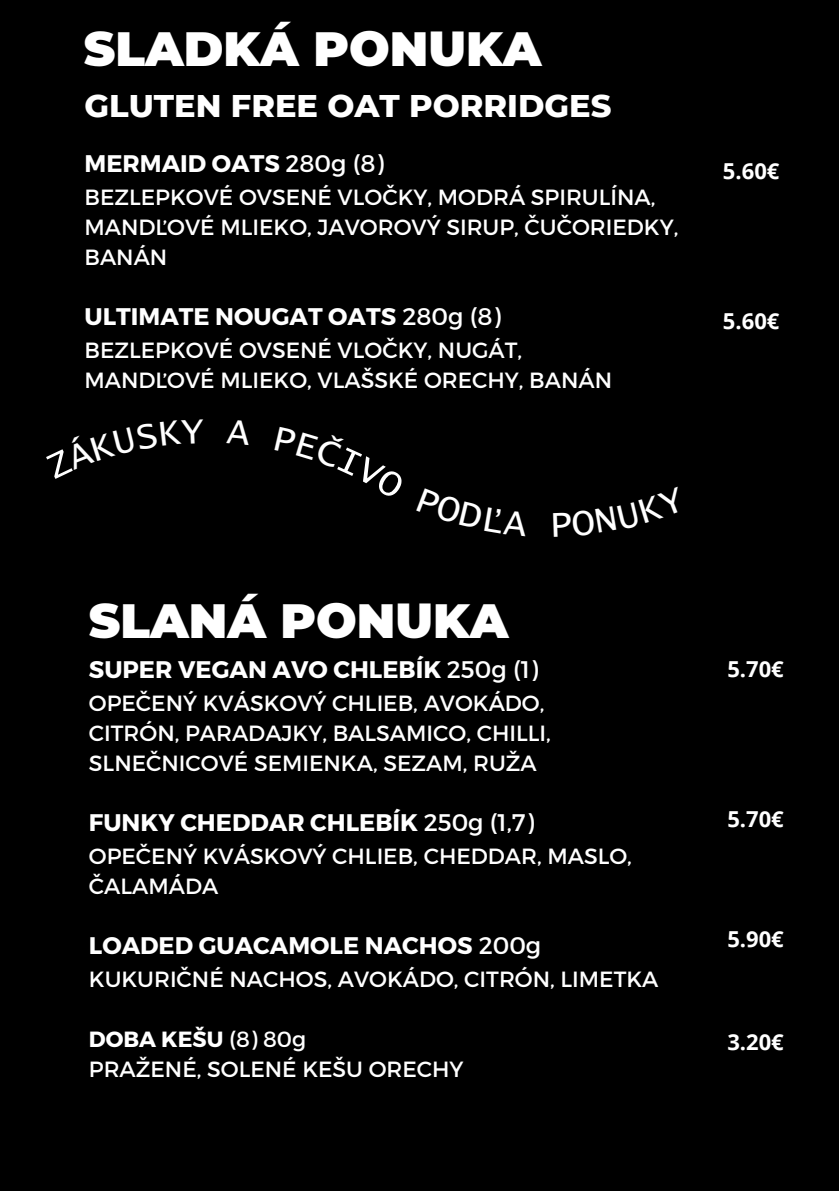
<style>
.page{position:relative;width:839px;height:1191px;background:#fff}
.page>*{position:absolute;margin:0;border:0;box-sizing:border-box;transform-origin:0 0}
.t1{font:900 48px "Montserrat";color:#fff}
.t2{font:800 32px "Montserrat";color:#fff}
.t3{font:700 24px "Montserrat";color:#fff}
.t4{font:22px "Montserrat";color:#fff}
.t5{font:700 22px "Open Sans";color:#fff}
.t6{font:700 22px "Montserrat";color:#fff}
.s1{font-weight:400}
</style>
<div class="page">
<div style="left:0;top:0;width:838px;height:1191px;background:#000"></div>
<h1 class="t1" style="left:84px;top:19px;width:459px">SLADKÁ PONUKA</h1>
<p class="t2" style="left:84px;top:86px;width:528px">GLUTEN FREE OAT PORRIDGES</p>
<h1 class="t3" style="left:84px;top:147px;width:301px">MERMAID OATS <span class="s1">280g (8)</span></h1>
<p class="t4" style="left:84px;top:182px;width:572px">BEZLEPKOVÉ OVSENÉ VLOČKY, MODRÁ SPIRULÍNA,</p>
<p class="t4" style="left:84px;top:212px;width:595px">MANDĽOVÉ MLIEKO, JAVOROVÝ SIRUP, ČUČORIEDKY,</p>
<p class="t4" style="left:84px;top:242px;width:84px">BANÁN</p>
<p class="t3" style="left:84px;top:300px;width:417px">ULTIMATE NOUGAT OATS <span class="s1">280g (8)</span></p>
<p class="t4" style="left:84px;top:335px;width:439px">BEZLEPKOVÉ OVSENÉ VLOČKY, NUGÁT,</p>
<p class="t4" style="left:84px;top:365px;width:529px">MANDĽOVÉ MLIEKO, VLAŠSKÉ ORECHY, BANÁN</p>
<p class="t5" style="left:723px;top:156px;width:58px">5.60€</p>
<p class="t5" style="left:723px;top:306px;width:58px">5.60€</p>
<p class="t1" style="left:89px;top:592px;width:421px">SLANÁ PONUKA</p>
<p class="t3" style="left:89px;top:654px;width:451px">SUPER VEGAN AVO CHLEBÍK <span class="s1">250g (1)</span></p>
<p class="t4" style="left:89px;top:689px;width:457px">OPEČENÝ KVÁSKOVÝ CHLIEB, AVOKÁDO,</p>
<p class="t4" style="left:89px;top:719px;width:463px">CITRÓN, PARADAJKY, BALSAMICO, CHILLI,</p>
<p class="t4" style="left:89px;top:749px;width:449px">SLNEČNICOVÉ SEMIENKA, SEZAM, RUŽA</p>
<p class="t3" style="left:89px;top:807px;width:446px">FUNKY CHEDDAR CHLEBÍK <span class="s1">250g (1,7)</span></p>
<p class="t4" style="left:89px;top:842px;width:544px">OPEČENÝ KVÁSKOVÝ CHLIEB, CHEDDAR, MASLO,</p>
<p class="t4" style="left:89px;top:872px;width:131px">ČALAMÁDA</p>
<h3 class="t3" style="left:89px;top:930px;width:454px">LOADED GUACAMOLE NACHOS <span class="s1">200g</span></h3>
<h4 class="t4" style="left:89px;top:965px;width:571px">KUKURIČNÉ NACHOS, AVOKÁDO, CITRÓN, LIMETKA</h4>
<h4 class="t6" style="left:89px;top:1025px;width:219px">DOBA KEŠU <span class="s1">(8) 80g</span></h4>
<h2 class="t4" style="left:89px;top:1055px;width:376px">PRAŽENÉ, SOLENÉ KEŠU ORECHY</h2>
<p class="t5" style="left:727px;top:653px;width:58px">5.70€</p>
<h4 class="t5" style="left:727px;top:803px;width:58px">5.70€</h4>
<h4 class="t5" style="left:727px;top:923px;width:58px">5.90€</h4>
<h4 class="t5" style="left:727px;top:1027px;width:58px">3.20€</h4>
</div>
